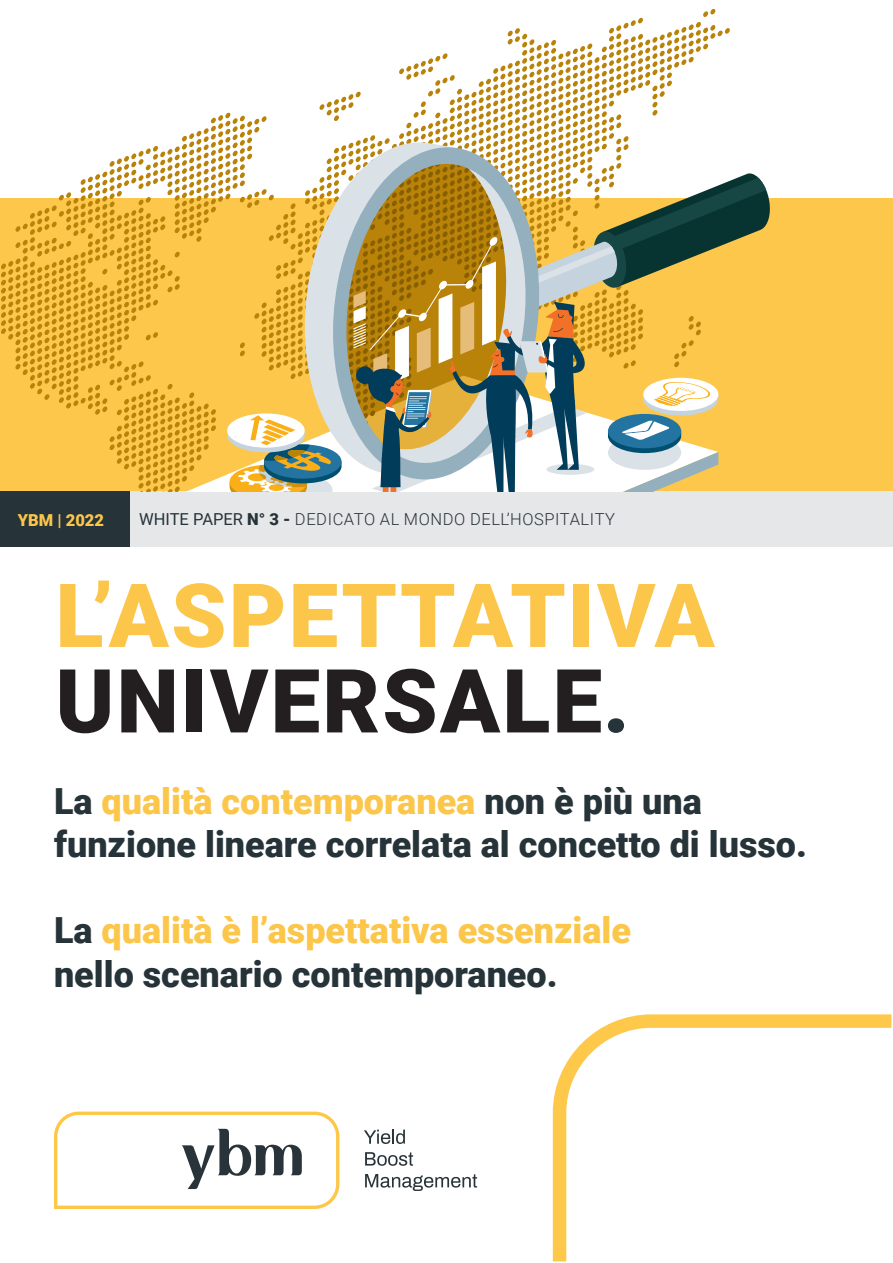
<style>
.page{position:relative;width:893px;height:1263px;background:#fff}
.page>*{position:absolute;margin:0;border:0;box-sizing:border-box;transform-origin:0 0}
.t1{font:900 88.5px/85.5px "Roboto";letter-spacing:.025em;color:#fbc64a}
.t2{font:900 36px/43.2px "Roboto";color:#263339}
.t3{font:900 36px/43.2px "Roboto";color:#fbc64a}
.t4{font:300 16.5px "Roboto";letter-spacing:.035em;color:#263339}
.t5{font:900 16.5px "Roboto";color:#fbc64a}
.s1{font-weight:400}
.s2{font-weight:900}
.s3{color:#231f20}
.s4{color:#263339}
.s5{color:#fbc64a}
</style>
<div class="page">
<svg style="left:364px;top:1129px;width:41px;height:15px"></svg>
<svg style="left:365px;top:1152px;width:48px;height:14px"></svg>
<svg style="left:365px;top:1174px;width:112px;height:17px"></svg>
<svg style="left:54px;top:1111px;width:285px;height:98px"></svg>
<svg style="left:553px;top:1014px;width:337px;height:246px"></svg>
<div style="left:0;top:491px;width:131px;height:55px;background:#263339"></div>
<div style="left:131px;top:491px;width:762px;height:55px;background:#e6e7e9"></div>
<div style="left:0;top:198px;width:893px;height:293px;background:#fcc74a"></div>
<svg style="left:1px;top:9px;width:729px;height:482px"></svg>
<svg style="left:321px;top:133px;width:230px;height:40px"></svg>
<svg style="left:172px;top:173px;width:598px;height:318px"></svg>
<p class="t5" style="left:18px;top:508px;width:88px">YBM | 2022</p>
<p class="t4" style="left:139px;top:508px;width:477px"><span class="s1">WHITE PAPER</span> <span class="s2">N° 3 -</span> DEDICATO AL MONDO DELL’HOSPITALITY</p>
<h1 class="t1" style="left:56px;top:569px;width:661px">L’ASPETTATIVA<br><span class="s3">UNIVERSALE</span><span class="s4">.</span></h1>
<p class="t2" style="left:54px;top:778px;width:754px">La <span class="s5">qualità contemporanea</span> non è più una funzione lineare correlata al concetto di lusso.</p>
<p class="t3" style="left:54px;top:908px;width:579px"><span class="s4">La</span> qualità è l’aspettativa essenziale <span class="s4">nello scenario contemporaneo.</span></p>
</div>
